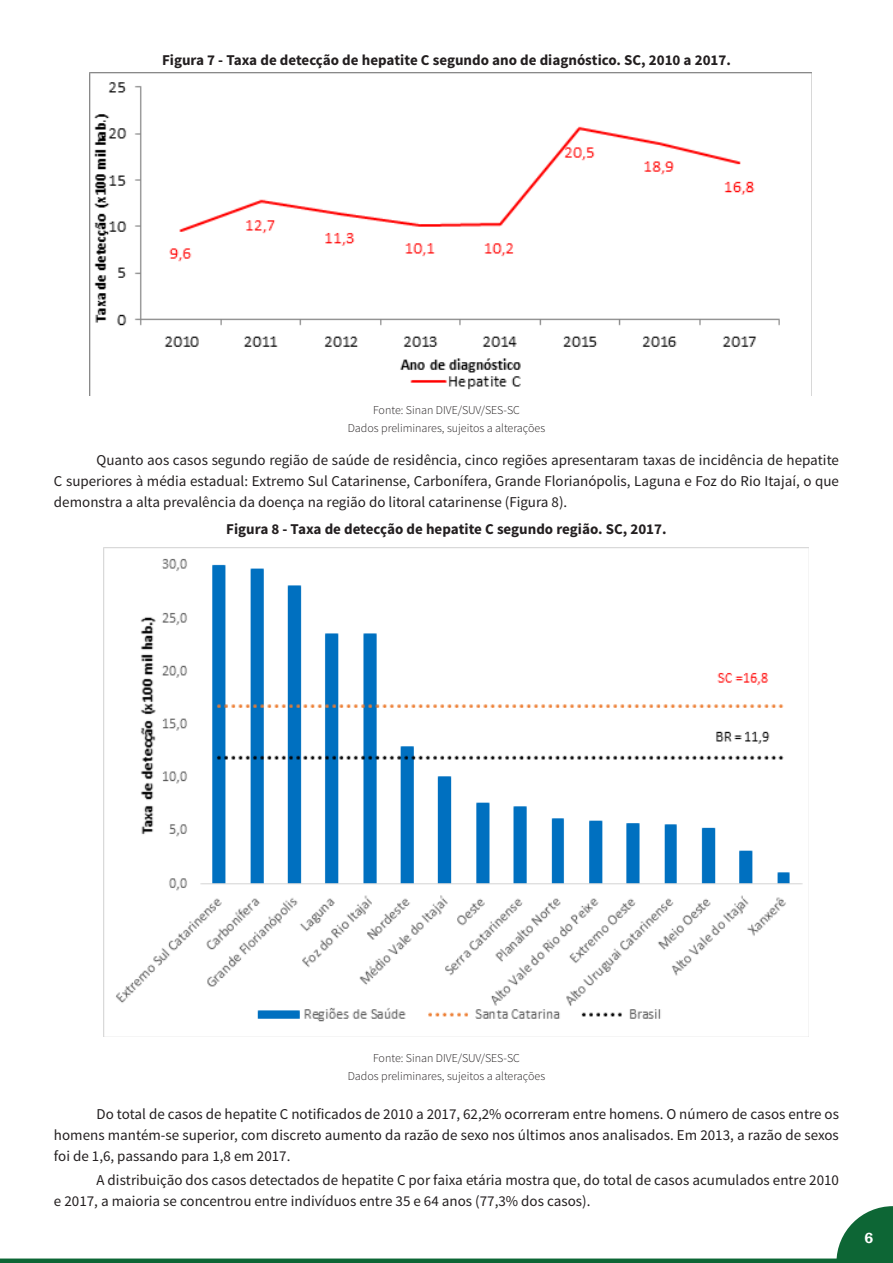
<style>
.page{position:relative;width:893px;height:1263px;background:#fff}
.page>*{position:absolute;margin:0;border:0;box-sizing:border-box;transform-origin:0 0}
.t1{font:15px/21px "Source Sans Pro";color:#231f20;text-align:justify}
.t2{font:700 15px "Source Sans Pro";color:#231f20}
.t3{font:600 15px "Franklin Gothic";color:#fff}
.t4{font:300 12px/18px "Source Sans Pro";color:#231f20;text-align:center}
</style>
<div class="page">
<svg style="left:836px;top:1206px;width:57px;height:52px"></svg>
<div style="left:0;top:1258px;width:893px;height:5px;background:#0d6635"></div>
<img style="left:89px;top:72px;width:723px;height:324px">
<img style="left:103px;top:548px;width:706px;height:488px">
<p class="t2" style="left:162px;top:51px;width:570px">Figura 7 - Taxa de detecção de hepatite C segundo ano de diagnóstico. SC, 2010 a 2017.</p>
<p class="t4" style="left:348px;top:401px;width:199px">Fonte: Sinan DIVE/SUV/SES-SC<br>Dados preliminares, sujeitos a alterações</p>
<p class="t1" style="left:54px;top:450px;width:786px;text-indent:43px">Quanto aos casos segundo região de saúde de residência, cinco regiões apresentaram taxas de incidência de hepatite C superiores à média estadual: Extremo Sul Catarinense, Carbonífera, Grande Florianópolis, Laguna e Foz do Rio Itajaí, o que demonstra a alta prevalência da doença na região do litoral catarinense (Figura 8).</p>
<p class="t2" style="left:226px;top:519px;width:442px">Figura 8 - Taxa de detecção de hepatite C segundo região. SC, 2017.</p>
<p class="t4" style="left:348px;top:1049px;width:199px">Fonte: Sinan DIVE/SUV/SES-SC<br>Dados preliminares, sujeitos a alterações</p>
<p class="t1" style="left:54px;top:1104px;width:786px;text-indent:43px">Do total de casos de hepatite C notificados de 2010 a 2017, 62,2% ocorreram entre homens. O número de casos entre os homens mantém-se superior, com discreto aumento da razão de sexo nos últimos anos analisados. Em 2013, a razão de sexos foi de 1,6, passando para 1,8 em 2017.</p>
<p class="t1" style="left:54px;top:1169px;width:786px;text-indent:43px">A distribuição dos casos detectados de hepatite C por faixa etária mostra que, do total de casos acumulados entre 2010 e 2017, a maioria se concentrou entre indivíduos entre 35 e 64 anos (77,3% dos casos).</p>
<p class="t3" style="left:864px;top:1229px;width:10px">6</p>
</div>
